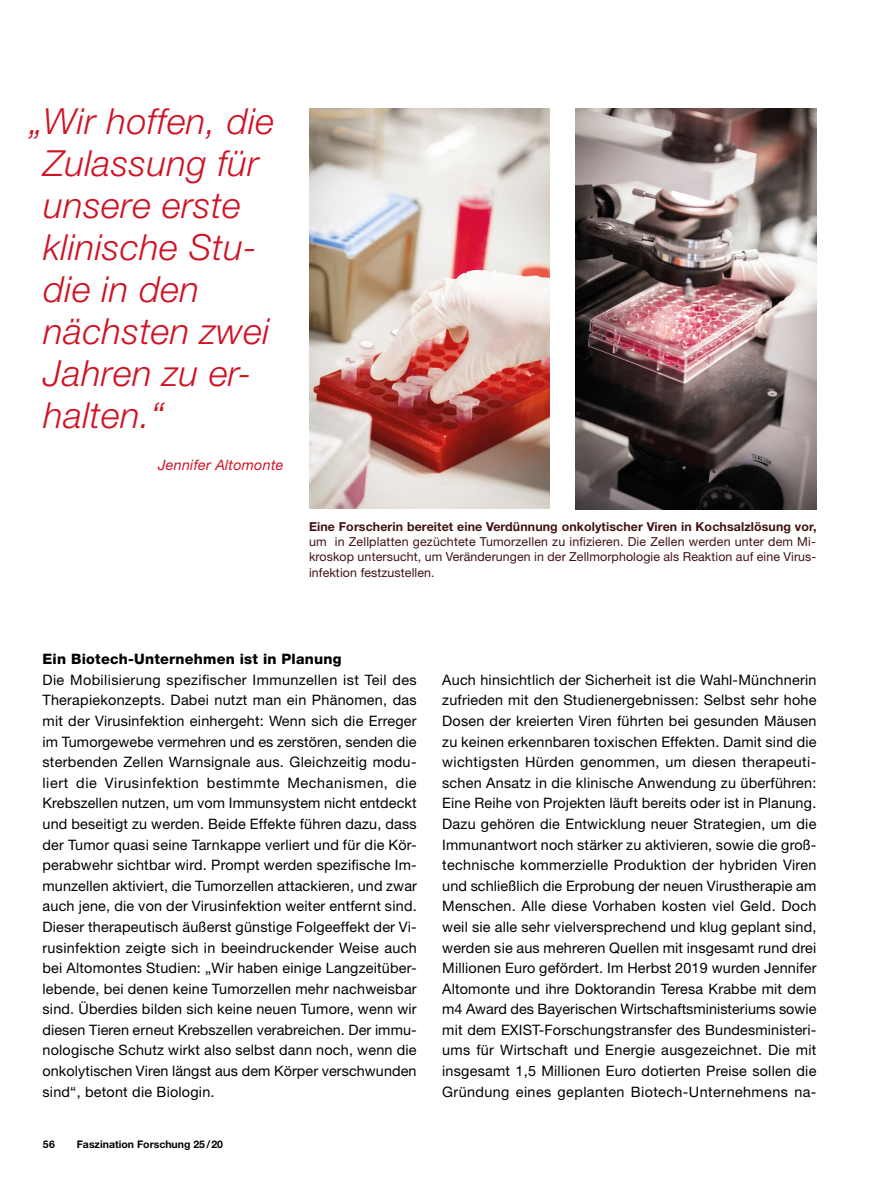
<style>
.page{position:relative;width:893px;height:1191px;background:#fff}
.page>*{position:absolute;margin:0;border:0;box-sizing:border-box;transform-origin:0 0}
._24_Zitat{font:italic 300 36px/42px "Helvetica Neue LT Std";letter-spacing:.015em;color:#cf1325}
.Text_E{font:14.4px/20.5px "Helvetica Neue LT Std";letter-spacing:.015em;color:#000;text-align:justify}
.Text_E_Zwischenübers{font:800 14.4px "Helvetica Neue LT Std";letter-spacing:.015em;color:#000}
._24_Zitat-2{font:italic 14.4px "Helvetica Neue LT Std";letter-spacing:.015em;color:#cf1325}
.BU_Blocksatz{font:12.3px/15.5px "Helvetica Neue LT Std";letter-spacing:.01em;color:#411113}
.t1{font:700 10.5px "Helvetica Neue LT Std";color:#000}
.s1{font-weight:700}
</style>
<div class="page">
<img style="left:309px;top:108px;width:241px;height:400px">
<img style="left:575px;top:108px;width:241px;height:402px">
<p class="_24_Zitat" style="left:44px;top:100px;width:232px;text-indent:-14px">„Wir hoffen, die<br>Zulassung für unsere erste klinische Stu&shy;die in den nächsten zwei<br>Jahren zu er&shy;halten.“</p>
<p class="_24_Zitat-2" style="left:158px;top:456px;width:127px">Jennifer Altomonte</p>
<p class="BU_Blocksatz" style="left:309px;top:518px;width:509px"><span class="s1">Eine Forscherin bereitet eine Verdünnung onkolytischer Viren in Kochsalzlösung vor, </span>um in Zellplatten gezüchtete Tumorzellen zu infizieren. Die Zellen werden unter dem Mi&shy;kroskop untersucht, um Veränderungen in der Zellmorphologie als Reaktion auf eine Virus&shy;infektion festzustellen.</p>
<p class="Text_E_Zwischenübers" style="left:43px;top:650px;width:300px">Ein Biotech-Unternehmen ist in Planung</p>
<p class="Text_E" style="left:43px;top:669px;width:376px">Die Mobilisierung spezifischer Immunzellen ist Teil des Therapiekonzepts. Dabei nutzt man ein Phänomen, das mit der Virusinfektion einhergeht: Wenn sich die Erreger im Tumorgewebe vermehren und es zerstören, senden die sterbenden Zellen Warnsignale aus. Gleichzeitig modu&shy;liert die Virusinfektion bestimmte Mechanismen, die Krebszellen nutzen, um vom Immunsystem nicht entdeckt und beseitigt zu werden. Beide Effekte führen dazu, dass der Tumor quasi seine Tarnkappe verliert und für die Kör&shy;perabwehr sichtbar wird. Prompt werden spezifische Im&shy;munzellen aktiviert, die Tumorzellen attackieren, und zwar auch jene, die von der Virusinfektion weiter entfernt sind.<br>Dieser therapeutisch äußerst günstige Folgeeffekt der Vi&shy;rusinfektion zeigte sich in beeindruckender Weise auch bei Altomontes Studien: „Wir haben einige Langzeitüber&shy;lebende, bei denen keine Tumorzellen mehr nachweisbar sind. Überdies bilden sich keine neuen Tumore, wenn wir diesen Tieren erneut Krebszellen verabreichen. Der immu&shy;nologische Schutz wirkt also selbst dann noch, wenn die onkolytischen Viren längst aus dem Körper verschwunden sind“, betont die Biologin.</p>
<p class="t1" style="left:43px;top:1137px;width:14px">56</p>
<p class="t1" style="left:77px;top:1137px;width:148px">Faszination Forschung 25/20</p>
<p class="Text_E" style="left:442px;top:669px;width:376px">Auch hinsichtlich der Sicherheit ist die Wahl-Münchnerin zufrieden mit den Studienergebnissen: Selbst sehr hohe Dosen der kreierten Viren führten bei gesunden Mäusen zu keinen erkennbaren toxischen Effekten. Damit sind die wichtigsten Hürden genommen, um diesen therapeuti&shy;schen Ansatz in die klinische Anwendung zu überführen:<br>Eine Reihe von Projekten läuft bereits oder ist in Planung.<br>Dazu gehören die Entwicklung neuer Strategien, um die Immunantwort noch stärker zu aktivieren, sowie die groß&shy;technische kommerzielle Produktion der hybriden Viren und schließlich die Erprobung der neuen Virustherapie am Menschen. Alle diese Vorhaben kosten viel Geld. Doch weil sie alle sehr vielversprechend und klug geplant sind, werden sie aus mehreren Quellen mit insgesamt rund drei Millionen Euro gefördert. Im Herbst 2019 wurden Jennifer Altomonte und ihre Doktorandin Teresa Krabbe mit dem m4 Award des Bayerischen Wirtschaftsministeriums sowie mit dem EXIST-Forschungstransfer des Bundesministeri&shy;ums für Wirtschaft und Energie ausgezeichnet. Die mit insgesamt 1,5 Millionen Euro dotierten Preise sollen die Gründung eines geplanten Biotech-Unternehmens na-</p>
</div>
